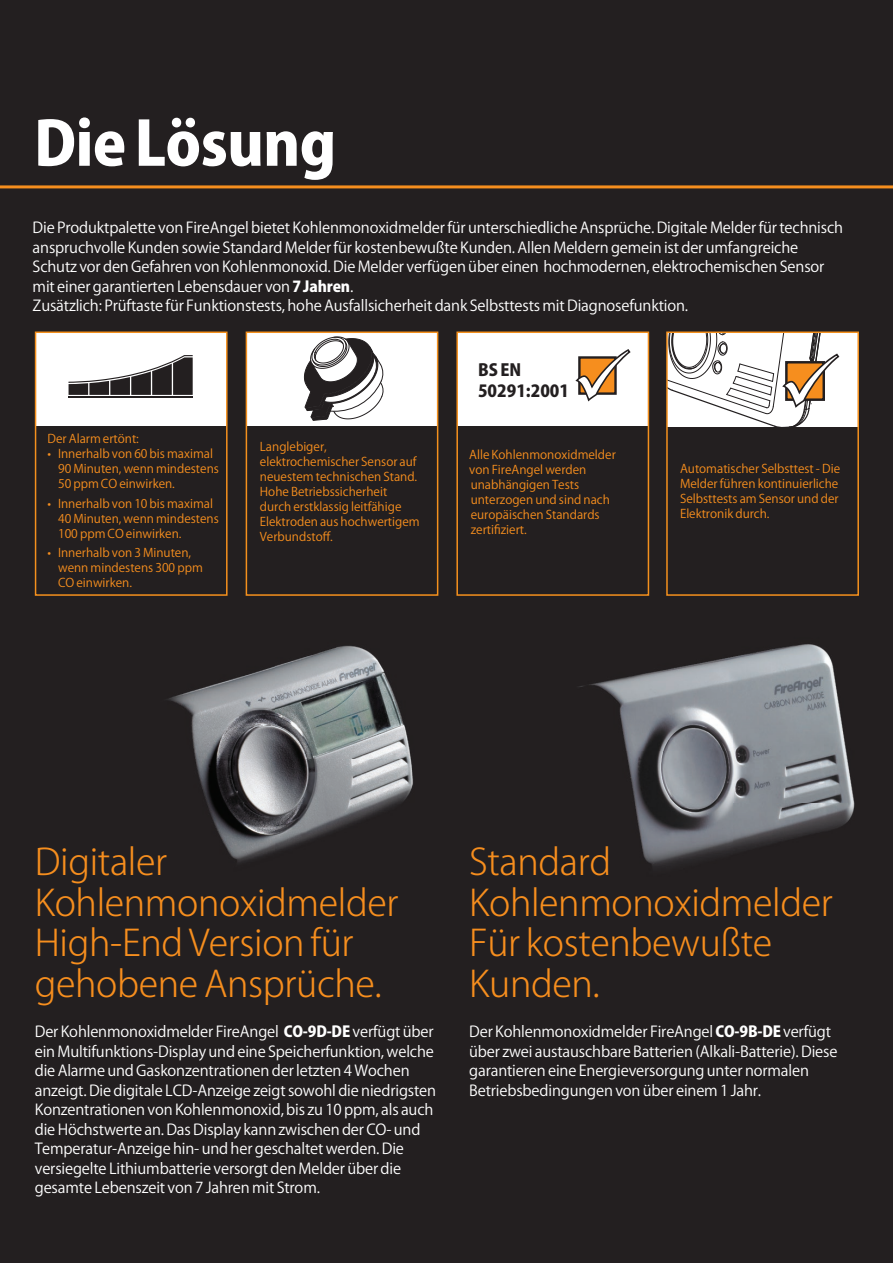
<style>
.page{position:relative;width:893px;height:1263px;background:#231f20}
.page>*{position:absolute;margin:0;border:0;box-sizing:border-box;transform-origin:0 0}
.t1{font:800 60px "Koz Go Pro";letter-spacing:-.01em;color:#fff}
.t2{font:300 36px/40.5px "Koz Go Pro";letter-spacing:-.01em;color:#f68e1e}
.t3{font:800 16.5px/21px "Koz Go Pro";color:#231f20}
.t4{font:15px/19.5px "Koz Go Pro";letter-spacing:-.01em;color:#fff}
.t5{font:12px/15px "Koz Go Pro";color:#f68e1e}
.s1{font-weight:800}
</style>
<div class="page">
<div style="left:667px;top:333px;width:191px;height:93px;background:#fff"></div>
<svg style="left:669px;top:334px;width:171px;height:93px"></svg>
<div style="left:457px;top:333px;width:191px;height:93px;background:#fff"></div>
<svg style="left:575px;top:349px;width:56px;height:53px"></svg>
<div style="left:246px;top:332px;width:192px;height:93px;background:#fff"></div>
<div style="left:36px;top:332px;width:191px;height:93px;background:#fff"></div>
<svg style="left:304px;top:337px;width:80px;height:84px"></svg>
<hr style="left:0;top:185px;width:893px;height:3px;background:#f68e1e">
<hr style="left:69px;top:396px;width:124px;height:1px;background:#231f20">
<svg style="left:69px;top:355px;width:124px;height:40px"></svg>
<img style="left:168px;top:645px;width:245px;height:218px">
<img style="left:579px;top:595px;width:276px;height:271px">
<div style="left:246px;top:331px;width:192px;height:265px;border:2px solid #f4901d"></div>
<div style="left:35px;top:331px;width:193px;height:265px;border:2px solid #f4901d"></div>
<div style="left:666px;top:331px;width:193px;height:265px;border:2px solid #f4901d"></div>
<div style="left:456px;top:331px;width:193px;height:265px;border:2px solid #f4901d"></div>
<h1 class="t1" style="left:34px;top:105px;width:304px">Die Lösung</h1>
<p class="t4" style="left:33px;top:218px;width:812px">Die Produktpalette von FireAngel bietet Kohlenmonoxidmelder für unterschiedliche Ansprüche. Digitale Melder für technisch anspruchvolle Kunden sowie Standard Melder für kostenbewußte Kunden. Allen Meldern gemein ist der umfangreiche Schutz vor den Gefahren von Kohlenmonoxid. Die Melder verfügen über einen hochmodernen, elektrochemischen Sensor mit einer garantierten Lebensdauer von <span class="s1">7 Jahren</span>.<br>Zusätzlich: Prüftaste für Funktionstests, hohe Ausfallsicherheit dank Selbsttests mit Diagnosefunktion.</p>
<p class="t5" style="left:48px;top:432px;width:93px">Der Alarm ertönt:</p>
<p class="t5" style="left:58px;top:447px;width:162px;text-indent:-10px">• Innerhalb von 60 bis maximal<br>90 Minuten, wenn mindestens<br>50 ppm CO einwirken.</p>
<p class="t5" style="left:58px;top:496px;width:162px;text-indent:-10px">• Innerhalb von 10 bis maximal<br>40 Minuten, wenn mindestens<br>100 ppm CO einwirken.</p>
<p class="t5" style="left:58px;top:545px;width:146px;text-indent:-10px">• Innerhalb von 3 Minuten, wenn mindestens 300 ppm<br>CO einwirken.</p>
<p class="t5" style="left:260px;top:439px;width:161px">Langlebiger, elektrochemischer Sensor auf neuestem technischen Stand.<br>Hohe Betriebssicherheit durch erstklassig leitfähige<br>Elektroden aus hochwertigem<br>Verbundstoff.</p>
<p class="t3" style="left:478px;top:361px;width:93px">BS EN<br>50291:2001</p>
<p class="t5" style="left:469px;top:447px;width:148px">Alle Kohlenmonoxidmelder von FireAngel werden unabhängigen Tests unterzogen und sind nach europäischen Standards zertifiziert.</p>
<p class="t5" style="left:680px;top:462px;width:162px">Automatischer Selbsttest - Die<br>Melder führen kontinuierliche<br>Selbsttests am Sensor und der<br>Elektronik durch.</p>
<h2 class="t2" style="left:35px;top:842px;width:365px">Digitaler<br>Kohlenmonoxidmelder<br>High-End Version für gehobene Ansprüche.</h2>
<p class="t4" style="left:35px;top:1022px;width:403px">Der Kohlenmonoxidmelder FireAngel <span class="s1">CO-9D-DE</span> verfügt über ein Multifunktions-Display und eine Speicherfunktion, welche die Alarme und Gaskonzentrationen der letzten 4 Wochen anzeigt. Die digitale LCD-Anzeige zeigt sowohl die niedrigsten Konzentrationen von Kohlenmonoxid, bis zu 10 ppm, als auch die Höchstwerte an. Das Display kann zwischen der CO- und Temperatur-Anzeige hin- und her geschaltet werden. Die versiegelte Lithiumbatterie versorgt den Melder über die gesamte Lebenszeit von 7 Jahren mit Strom.</p>
<h2 class="t2" style="left:469px;top:842px;width:365px">Standard<br>Kohlenmonoxidmelder<br>Für kostenbewußte<br>Kunden.</h2>
<p class="t4" style="left:469px;top:1022px;width:370px">Der Kohlenmonoxidmelder FireAngel <span class="s1">CO-9B-DE</span> verfügt über zwei austauschbare Batterien (Alkali-Batterie). Diese garantieren eine Energieversorgung unter normalen Betriebsbedingungen von über einem 1 Jahr.</p>
</div>
